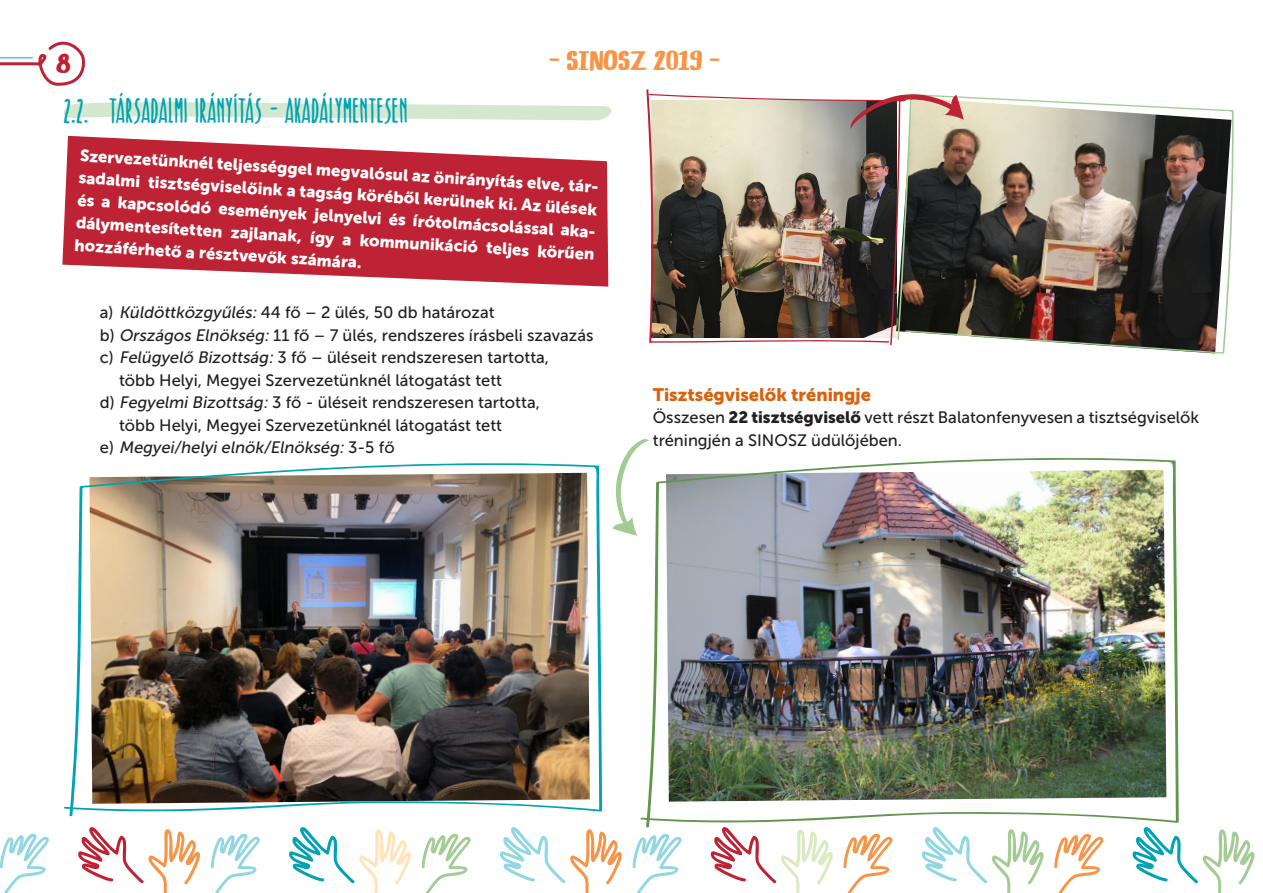
<style>
.page{position:relative;width:1263px;height:893px;background:#fff}
.page>*{position:absolute;margin:0;border:0;box-sizing:border-box;transform-origin:0 0}
.alcim{font:34.5px "Recipe Daily";color:#00a3b3}
.t1{font:700 27px "Recipe Daily";color:#f79447}
.t2{font:700 27px "Recipe Daily";color:#bd2335}
.kis_cim{font:18px "Museo Sans Cyrl 900";color:#d8620f}
.kenyer{font:16.5px/22.5px "Museo Sans 500";color:#231f20}
.kenyer-2{font:16.5px/22.2px "Museo Sans Cyrl 900";color:#fff;text-align:justify}
.kenyer-3{font:italic 16.5px "Museo Sans 500";color:#231f20}
.s1{font-style:italic}
.s2{font-style:normal}
.s3{font-family:"Museo Sans Cyrl 900"}
</style>
<div class="page">
<svg style="left:0;top:41px;width:85px;height:45px"></svg>
<hr style="left:0;top:57px;width:32px;height:1px;background:#54c5cf">
<svg style="left:1132px;top:828px;width:122px;height:65px"></svg>
<svg style="left:1054px;top:833px;width:50px;height:60px"></svg>
<svg style="left:921px;top:828px;width:123px;height:65px"></svg>
<svg style="left:843px;top:833px;width:50px;height:60px"></svg>
<svg style="left:710px;top:828px;width:123px;height:65px"></svg>
<svg style="left:632px;top:833px;width:50px;height:60px"></svg>
<svg style="left:500px;top:827px;width:122px;height:66px"></svg>
<svg style="left:422px;top:833px;width:49px;height:60px"></svg>
<svg style="left:289px;top:827px;width:122px;height:66px"></svg>
<svg style="left:211px;top:833px;width:49px;height:60px"></svg>
<svg style="left:78px;top:827px;width:122px;height:66px"></svg>
<svg style="left:0;top:833px;width:49px;height:60px"></svg>
<svg style="left:64px;top:102px;width:548px;height:19px"></svg>
<img style="left:63px;top:463px;width:539px;height:354px">
<img style="left:640px;top:458px;width:539px;height:370px">
<img style="left:964px;top:96px;width:270px;height:258px">
<svg style="left:62px;top:136px;width:546px;height:151px;fill:#bd2335"></svg>
<img style="left:646px;top:89px;width:318px;height:254px">
<svg style="left:612px;top:439px;width:38px;height:97px"></svg>
<h2 class="t2" style="left:56px;top:49px;width:16px">8</h2>
<p class="alcim" style="left:64px;top:90px;width:346px">2.2. TÁRSADALMI IRÁNYÍTÁS - AKADÁLYMENTESEN</p>
<h2 class="t1" style="left:549px;top:47px;width:172px">_ SINOSZ 2019 _</h2>
<p class="kenyer-2" style="left:80px;top:146px;width:523px;rotate:3deg">Szervezetünknél teljességgel megvalósul az önirányítás elve, tár&shy;sadalmi tisztségviselőink a tagság köréből kerülnek ki. Az ülések és a kapcsolódó események jelnyelvi és írótolmácsolással aka&shy;dálymentesítetten zajlanak, így a kommunikáció teljes körűen hozzáférhető a résztvevők számára.</p>
<p class="kenyer" style="left:100px;top:301px;width:396px">a) <span class="s1">Küldöttközgyűlés:</span> 44 fő – 2 ülés, 50 db határozat</p>
<p class="kenyer" style="left:100px;top:324px;width:495px">b) <span class="s1">Országos Elnökség:</span> 11 fő – 7 ülés, rendszeres írásbeli szavazás</p>
<p class="kenyer" style="left:100px;top:346px;width:451px">c) <span class="s1">Felügyelő Bizottság:</span> 3 fő – üléseit rendszeresen tartotta,</p>
<p class="kenyer" style="left:119px;top:369px;width:385px">több Helyi, Megyei Szervezetünknél látogatást tett</p>
<p class="kenyer" style="left:100px;top:391px;width:441px">d) <span class="s1">Fegyelmi Bizottság:</span> 3 fő - üléseit rendszeresen tartotta,</p>
<p class="kenyer" style="left:119px;top:414px;width:385px">több Helyi, Megyei Szervezetünknél látogatást tett</p>
<p class="kenyer-3" style="left:100px;top:439px;width:296px"><span class="s2">e )</span> Megyei/helyi elnök/Elnökség: <span class="s2">3 - 5 f ő</span></p>
<p class="kis_cim" style="left:653px;top:384px;width:220px">Tisztségviselők tréningje</p>
<p class="kenyer" style="left:653px;top:406px;width:548px">Összesen <span class="s3">22 tisztségviselő</span> vett részt Balatonfenyvesen a tisztségviselők tréningjén a SINOSZ üdülőjében.</p>
</div>
